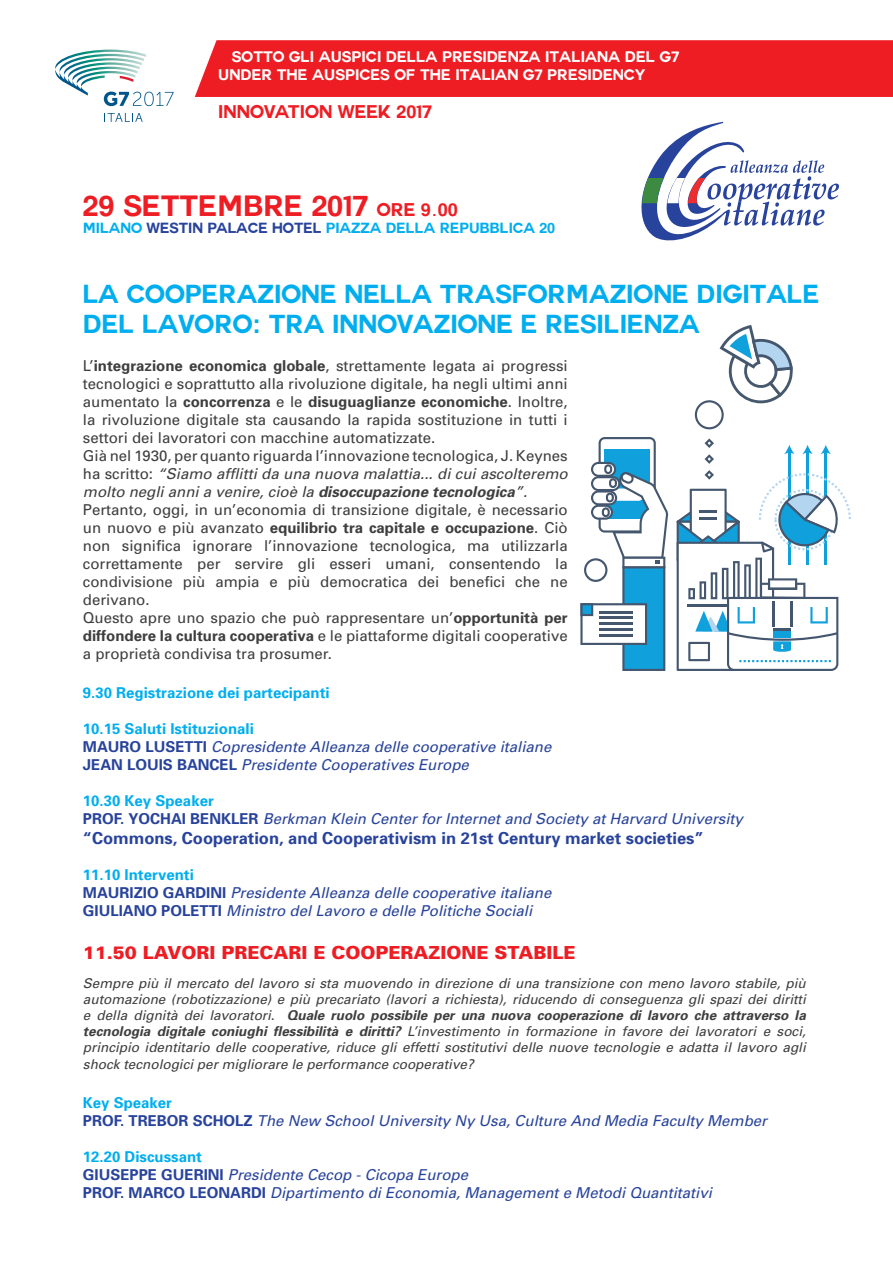
<style>
.page{position:relative;width:893px;height:1263px;background:#fff}
.page>*{position:absolute;margin:0;border:0;box-sizing:border-box;transform-origin:0 0}
.t1{font:700 28.8px "Couture";color:#ee1d23}
.t2{font:700 25.5px "Couture";color:#00aeef}
.t3{font:900 18px "Univers";color:#ee1d23}
.t4{font:700 18px "Couture";color:#ee1d23}
.t5{font:700 16.5px "Univers";color:#28439b}
.t6{font:15px/18px "Univers";color:#3e3e3f;text-align:justify}
.t7{font:italic 15px "Univers";color:#28439b}
.t8{font:italic 15px/18px "Univers";color:#3e3e3f;text-align:justify}
.t9{font:700 15px "Univers";color:#00aeef}
.t10{font:700 15px "Couture";color:#fff}
.t11{font:700 14.4px "Couture";color:#00aeef}
.t12{font:italic 13.5px/16.2px "Univers";color:#3e3e3f;text-align:justify}
.s1{font-size:18px}
.s2{font-family:"Univers";font-weight:400;font-stretch:expanded;font-size:18px}
.s3{color:#28439b}
.s4{font-family:"Arial"}
.s5{font-weight:700}
.s6{font-style:normal}
.s7{font-weight:700;font-style:normal}
</style>
<div class="page">
<svg style="left:705px;top:438px;width:9px;height:10px"></svg>
<svg style="left:705px;top:454px;width:9px;height:10px"></svg>
<svg style="left:580px;top:437px;width:88px;height:234px"></svg>
<svg style="left:695px;top:325px;width:98px;height:104px"></svg>
<hr style="left:788px;top:451px;width:2px;height:113px;background:#10a1dc">
<svg style="left:784px;top:445px;width:10px;height:9px"></svg>
<hr style="left:806px;top:451px;width:3px;height:113px;background:#10a1dc">
<svg style="left:802px;top:445px;width:11px;height:9px"></svg>
<hr style="left:825px;top:451px;width:2px;height:113px;background:#10a1dc">
<svg style="left:821px;top:445px;width:10px;height:9px"></svg>
<svg style="left:676px;top:470px;width:175px;height:201px"></svg>
<div style="left:195px;top:40px;width:698px;height:57px;background:#ee1d23"></div>
<svg style="left:641px;top:122px;width:198px;height:119px"></svg>
<svg style="left:107px;top:113px;width:36px;height:9px"></svg>
<svg style="left:55px;top:50px;width:119px;height:56px"></svg>
<p class="t10" style="left:232px;top:50px;width:449px">SOTTO GLI AUSPICI DELLA PRESIDENZA ITALIANA DEL G7</p>
<p class="t10" style="left:218px;top:68px;width:428px">UNDER THE AUSPICES OF THE ITALIAN G7 PRESIDENCY</p>
<p class="t4" style="left:218px;top:104px;width:215px">INNOVATION WEEK 2017</p>
<p class="t1" style="left:83px;top:193px;width:376px">29 SETTEMBRE 2017 <span class="s1">ORE 9</span><span class="s2">.</span><span class="s1">00</span></p>
<p class="t11" style="left:83px;top:222px;width:474px">MILANO <span class="s3">WESTIN PALACE HOTEL</span> PIAZZA DELLA REPUBBLICA 20</p>
<p class="t2" style="left:83px;top:282px;width:738px">LA COOPERAZIONE NELLA TRASFORMAZIONE DIGITALE</p>
<p class="t2" style="left:83px;top:312px;width:618px">DEL LAVORO<span class="s4">:</span> TRA INNOVAZIONE E RESILIENZA</p>
<p class="t6" style="left:83px;top:357px;width:486px">L’<span class="s5">integrazione economica globale</span>, strettamente legata ai progressi tecnologici e soprattutto alla rivoluzione digitale, ha negli ultimi anni aumentato la <span class="s5">concorrenza</span> e le <span class="s5">disuguaglianze economiche</span>. Inoltre, la rivoluzione digitale sta causando la rapida sostituzione in tutti i settori dei lavoratori con macchine automatizzate.</p>
<p class="t8" style="left:83px;top:447px;width:486px"><span class="s6">Già nel 1930, per quanto riguarda l’innovazione tecnologica, J. Keynes ha scritto:</span> “Siamo afflitti da una nuova malattia... di cui ascolteremo molto negli anni a venire, cioè la <span class="s5">disoccupazione tecnologica</span>”.</p>
<p class="t6" style="left:83px;top:501px;width:486px">Pertanto, oggi, in un’economia di transizione digitale, è necessario un nuovo e più avanzato <span class="s5">equilibrio tra capitale e occupazione</span>. Ciò non significa ignorare l’innovazione tecnologica, ma utilizzarla correttamente per servire gli esseri umani, consentendo la condivisione più ampia e più democratica dei benefici che ne derivano.</p>
<p class="t6" style="left:83px;top:609px;width:486px">Questo apre uno spazio che può rappresentare un’<span class="s5">opportunità per diffondere la cultura cooperativa</span> e le piattaforme digitali cooperative a proprietà condivisa tra prosumer.</p>
<p class="t9" style="left:83px;top:683px;width:248px">9.30 Registrazione dei partecipanti</p>
<p class="t9" style="left:83px;top:719px;width:172px">10.15 Saluti Istituzionali</p>
<p class="t7" style="left:83px;top:737px;width:470px"><span class="s7">MAURO LUSETTI</span> Copresidente Alleanza delle cooperative italiane</p>
<p class="t7" style="left:83px;top:755px;width:387px"><span class="s7">JEAN LOUIS BANCEL</span> Presidente Cooperatives Europe</p>
<p class="t9" style="left:83px;top:791px;width:132px">10.30 Key Speaker</p>
<p class="t7" style="left:83px;top:809px;width:661px"><span class="s7">PROF. YOCHAI BENKLER</span> Berkman Klein Center for Internet and Society at Harvard University</p>
<p class="t5" style="left:83px;top:827px;width:622px">“Commons, Cooperation, and Cooperativism in 21st Century market societies”</p>
<p class="t9" style="left:83px;top:865px;width:112px">11.10 Interventi</p>
<p class="t7" style="left:83px;top:883px;width:470px"><span class="s7">MAURIZIO GARDINI</span> Presidente Alleanza delle cooperative italiane</p>
<p class="t7" style="left:83px;top:901px;width:451px"><span class="s7">GIULIANO POLETTI</span> Ministro del Lavoro e delle Politiche Sociali</p>
<p class="t3" style="left:83px;top:941px;width:494px">11.50 LAVORI PRECARI E COOPERAZIONE STABILE</p>
<p class="t12" style="left:83px;top:974px;width:724px">Sempre più il mercato del lavoro si sta muovendo in direzione di una transizione con meno lavoro stabile, più automazione (robotizzazione) e più precariato (lavori a richiesta), riducendo di conseguenza gli spazi dei diritti e della dignità dei lavoratori. <span class="s5">Quale ruolo possibile per una nuova cooperazione di lavoro che attraverso la tecnologia digitale coniughi flessibilità e diritti?</span> L’investimento in formazione in favore dei lavoratori e soci, principio identitario delle cooperative, riduce gli effetti sostitutivi delle nuove tecnologie e adatta il lavoro agli shock tecnologici per migliorare le performance cooperative?</p>
<p class="t9" style="left:83px;top:1093px;width:91px">Key Speaker</p>
<p class="t7" style="left:83px;top:1111px;width:686px"><span class="s7">PROF. TREBOR SCHOLZ</span> The New School University Ny Usa, Culture And Media Faculty Member</p>
<p class="t9" style="left:83px;top:1147px;width:121px">12.20 Discussant</p>
<p class="t7" style="left:83px;top:1165px;width:387px"><span class="s7">GIUSEPPE GUERINI</span> Presidente Cecop - Cicopa Europe</p>
<p class="t7" style="left:83px;top:1183px;width:630px"><span class="s7">PROF. MARCO LEONARDI</span> Dipartimento di Economia, Management e Metodi Quantitativi</p>
</div>
